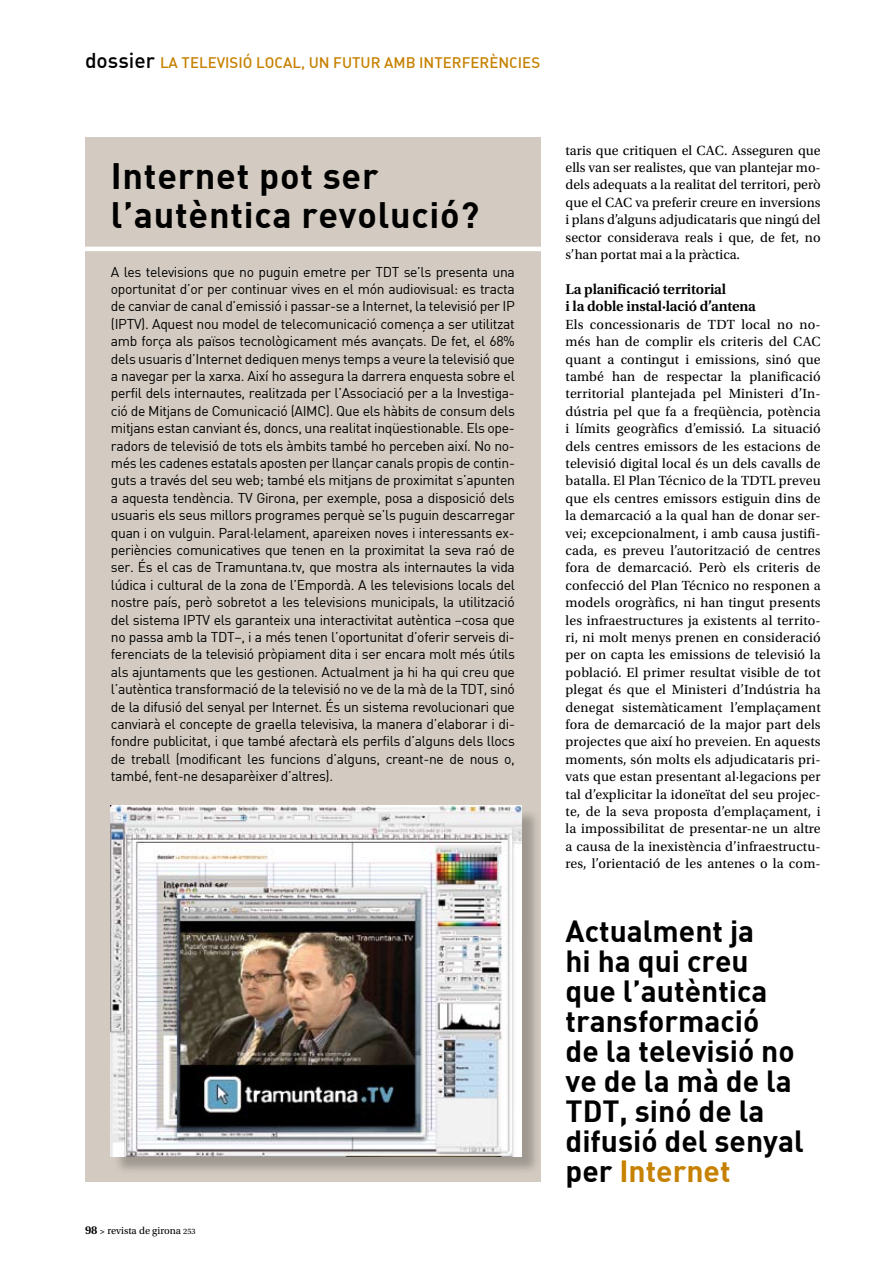
<style>
.page{position:relative;width:893px;height:1276px;background:#fff}
.page>*{position:absolute;margin:0;border:0;box-sizing:border-box;transform-origin:0 0}
.t1{font:36px/39px "DIN Bold";letter-spacing:.02em;color:#000}
.t2{font:30px/30px "DIN Bold";color:#000}
.t3{font:600 15px/17.4px "Utopia Std";letter-spacing:-.01em;color:#000}
.t4{font:15px "DIN Medium Alternate";color:#c68100}
.t5{font:13.95px/17.4px "DIN";letter-spacing:-.025em;color:#000;text-align:justify}
.t6{font:13.95px/17.4px "Utopia Std";letter-spacing:.01em;color:#000;text-align:justify}
.t7{font:10.5px "Utopia Std";color:#000}
.s1{font-size:21px;color:#000}
.s2{font-weight:600;font-size:12px}
.s3{font-weight:600;font-size:9px}
.s4{font-size:8.25px}
.s5{color:#c68100}
</style>
<div class="page">
<div style="left:85px;top:137px;width:455px;height:1044px;background:#d3cbc1"></div>
<hr style="left:70px;top:247px;width:483px;height:4px;background:#fff">
<div style="left:113px;top:807px;width:427px;height:368px;background:#000;opacity:.25"></div>
<img style="left:111px;top:805px;width:411px;height:351px">
<p class="t4" style="left:85px;top:53px;width:457px"><span class="s1">DOSSIER</span> LA TELEVISIÓ LOCAL, UN FUTUR AMB INTERFERÈNCIES</p>
<h1 class="t1" style="left:111px;top:155px;width:370px">Internet pot ser l’autèntica revolució?</h1>
<p class="t5" style="left:111px;top:262px;width:405px">A les televisions que no puguin emetre per TDT se’ls presenta una oportunitat d’or per continuar vives en el món audiovisual: es tracta de canviar de canal d’emissió i passar-se a Internet, la televisió per IP (IPTV). Aquest nou model de telecomunicació comença a ser utilitzat amb força als països tecnològicament més avançats. De fet, el 68% dels usuaris d’Internet dediquen menys temps a veure la televisió que a navegar per la xarxa. Així ho assegura la darrera enquesta sobre el perfil dels internautes, realitzada per l’Associació per a la Investiga&shy;ció de Mitjans de Comunicació (AIMC). Que els hàbits de consum dels mitjans estan canviant és, doncs, una realitat inqüestionable. Els ope&shy;radors de televisió de tots els àmbits també ho perceben així. No no&shy;més les cadenes estatals aposten per llançar canals propis de contin&shy;guts a través del seu web; també els mitjans de proximitat s’apunten a aquesta tendència. TV Girona, per exemple, posa a disposició dels usuaris els seus millors programes perquè se’ls puguin descarregar quan i on vulguin. Paral·lelament, apareixen noves i interessants ex&shy;periències comunicatives que tenen en la proximitat la seva raó de ser. És el cas de Tramuntana.tv, que mostra als internautes la vida lúdica i cultural de la zona de l’Empordà. A les televisions locals del nostre país, però sobretot a les televisions municipals, la utilització del sistema IPTV els garanteix una interactivitat autèntica –cosa que no passa amb la TDT–, i a més tenen l’oportunitat d’oferir serveis di&shy;ferenciats de la televisió pròpiament dita i ser encara molt més útils als ajuntaments que les gestionen. Actualment ja hi ha qui creu que l’autèntica transformació de la televisió no ve de la mà de la TDT, sinó de la difusió del senyal per Internet. És un sistema revolucionari que canviarà el concepte de graella televisiva, la manera d’elaborar i di&shy;fondre publicitat, i que també afectarà els perfils d’alguns dels llocs de treball (modificant les funcions d’alguns, creant-ne de nous o, també, fent-ne desaparèixer d’altres).</p>
<p class="t7" style="left:85px;top:1224px;width:112px"><span class="s2">98</span> <span class="s3">&gt;</span> revista de girona <span class="s4">253</span></p>
<p class="t6" style="left:566px;top:142px;width:141px">taris que critiquen el CAC</p>
<p class="t6" style="left:565px;top:142px;width:257px;text-indent:158px">. Asseguren que ells van ser realistes, que van plantejar mo&shy;dels adequats a la realitat del territori, però que el CAC</p>
<p class="t6" style="left:565px;top:194px;width:257px;text-indent:70px">va preferir creure en inversions i plans d’alguns adjudicataris que ningú del sector considerava reals i que, de fet, no s’han portat mai a la pràctica.</p>
<p class="t3" style="left:566px;top:280px;width:192px">La planificació territorial<br>i la doble instal·lació d’antena</p>
<p class="t6" style="left:565px;top:316px;width:257px;text-align:left">Els concessionaris de TDT local no no&shy;més han de complir els criteris del CAC quant a contingut i emissions, sinó que també han de respectar la planificació territorial plantejada pel Ministeri d’In&shy;dústria pel que fa a freqüència, potència i límits geogràfics d’emissió. La situació dels centres emissors de les estacions de televisió digital local és un dels cavalls de batalla. El Plan Técnico de la TDTL preveu que els centres emissors estiguin dins de la demarcació a la qual han de donar ser&shy;vei; excepcionalment, i amb causa justifi&shy;cada, es preveu l’autorització de centres fora de demarcació. Però els criteris de confecció del Plan Técnico no responen a models orogràfics, ni han tingut presents les infraestructures ja existents al territo&shy;ri, ni molt menys prenen en consideració per on capta les emissions de televisió la població. El primer resultat visible de tot plegat és que el Ministeri d’Indústria ha denegat sistemàticament l’emplaçament fora de demarcació de la major part dels projectes que així ho preveien. En aquests moments, són molts els adjudicataris pri&shy;vats que estan presentant al·legacions per tal d’explicitar la idoneïtat del seu projec&shy;te, de la seva proposta d’emplaçament, i la impossibilitat de presentar-ne un altre a causa de la inexistència d’infraestructu&shy;res, l’orientació de les antenes o la com-</p>
<h2 class="t2" style="left:566px;top:914px;width:240px">Actualment ja<br>hi ha qui creu que l’autèntica transformació<br>de la televisió no ve de la mà de la<br>TDT, sinó de la difusió del senyal per <span class="s5">Internet</span></h2>
</div>
